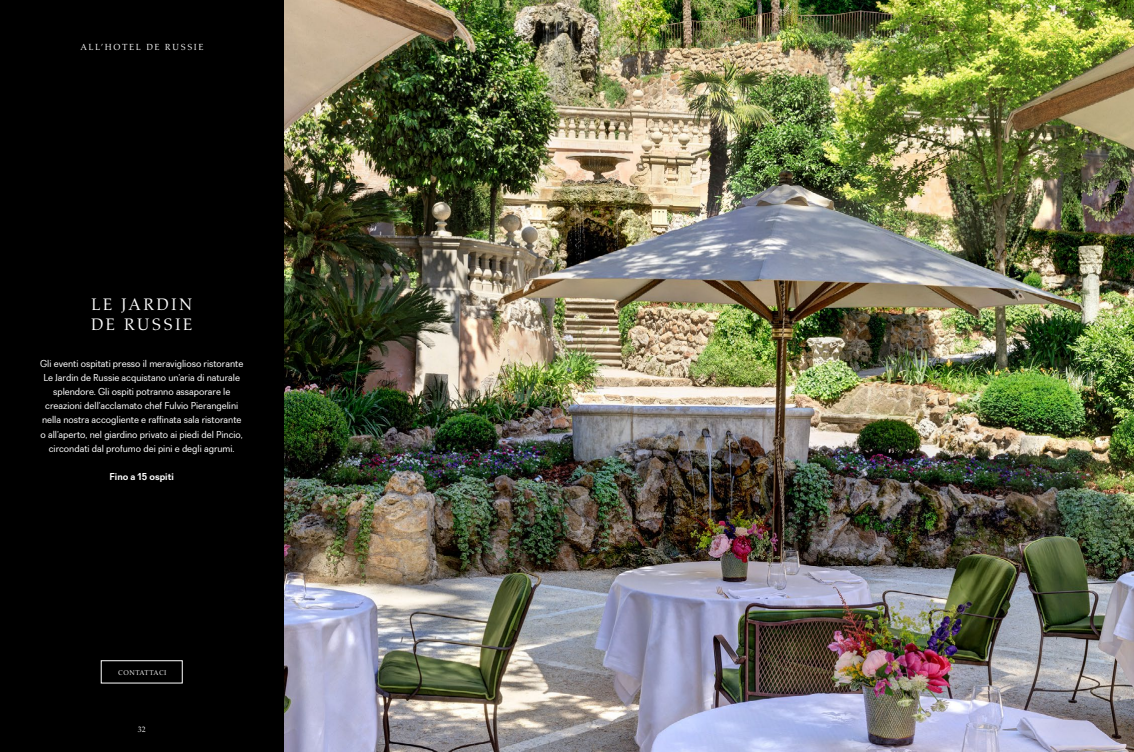
<style>
.page{position:relative;width:1134px;height:752px;background:#fff}
.page>*{position:absolute;margin:0;border:0;box-sizing:border-box;transform-origin:0 0}
.t1{font:17px/19px "Aldus";letter-spacing:.13em;color:#fff}
.t2{font:10px/14px "Recta";color:#fff;text-align:center}
.t3{font:700 10px "Recta";color:#fff}
.t4{font:9px "Aldus";letter-spacing:.18em;color:#fff}
.t5{font:8px "Aldus";color:#fff}
.t6{font:7px "Aldus";letter-spacing:.07em;color:#fff}
</style>
<div class="page">
<img style="left:283px;top:0;width:851px;height:751px">
<div style="left:0;top:0;width:283px;height:751px;background:#000"></div>
<div style="left:101px;top:660px;width:82px;height:23px;border:1px solid #fff"></div>
<p class="t4" style="left:80px;top:42px;width:125px">ALL’HOTEL DE RUSSIE</p>
<h1 class="t1" style="left:91px;top:295px;width:103px">LE JARDIN<br>DE RUSSIE</h1>
<p class="t2" style="left:40px;top:357px;width:205px">Gli eventi ospitati presso il meraviglioso ristorante Le Jardin de Russie acquistano un’aria di naturale splendore. Gli ospiti potranno assaporare le creazioni dell’acclamato chef Fulvio Pierangelini nella nostra accogliente e raffinata sala ristorante o all’aperto, nel giardino privato ai piedi del Pincio, circondati dal profumo dei pini e degli agrumi.</p>
<p class="t3" style="left:110px;top:470px;width:66px">Fino a 15 ospiti</p>
<p class="t6" style="left:118px;top:668px;width:50px">CONTATTACI</p>
<p class="t5" style="left:138px;top:724px;width:9px">32</p>
</div>
